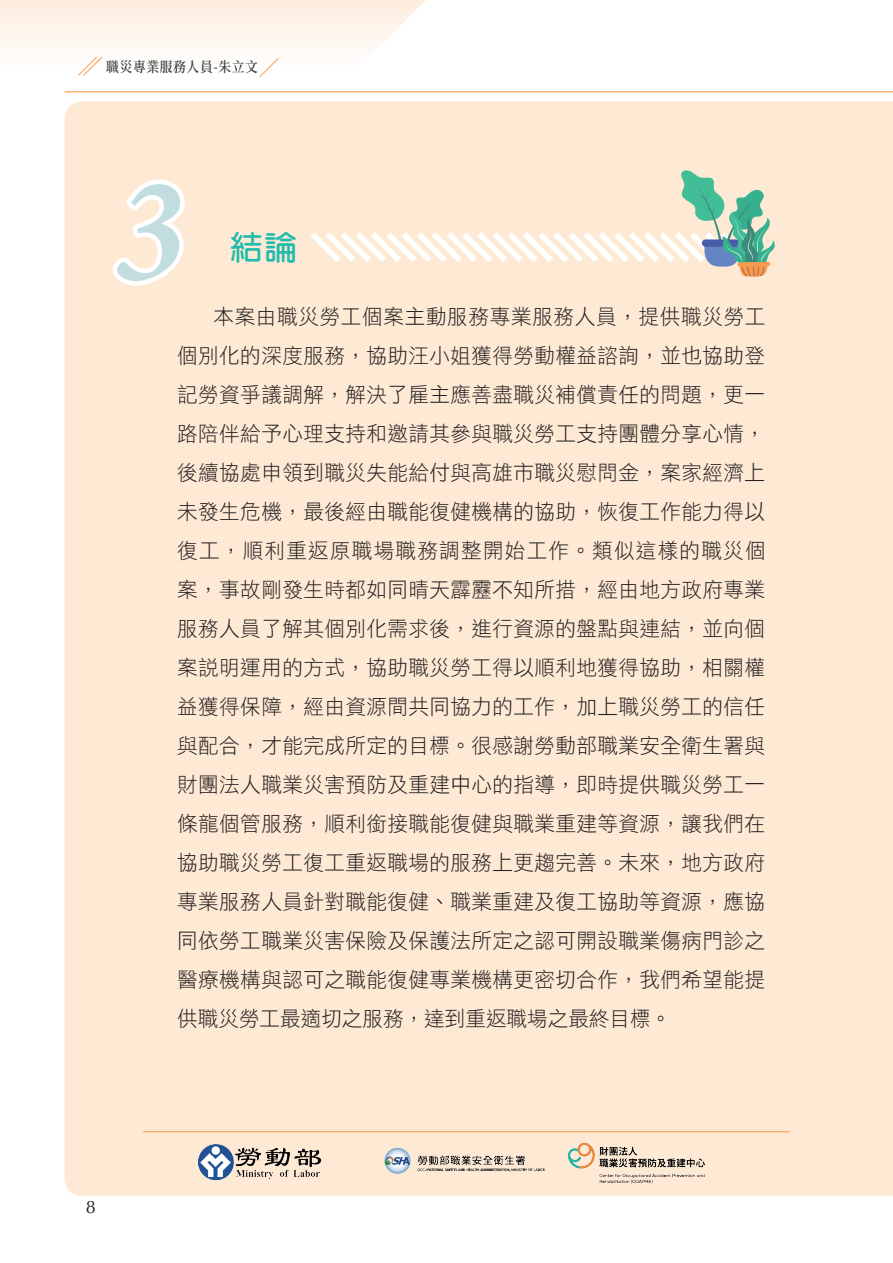
<style>
.page{position:relative;width:893px;height:1263px;background:#fff}
.page>*{position:absolute;margin:0;border:0;box-sizing:border-box;transform-origin:0 0}
.t1{font:italic 600 150px "Minion Pro";color:#c1dde0}
.t2{font:700 33px "AR Yuan B5";color:#22bcac}
.t3{font:21px/39px "DF Li Hei Std W3";letter-spacing:.01em;color:#231f20;text-align:justify}
.t4{font:18px "Optima";color:#231f20}
.t5{font:600 14.1px "Source Han Serif TC";letter-spacing:.05em;color:#3e3e3f;scale:.9 1}
</style>
<div class="page">
<div style="left:65px;top:101px;width:828px;height:1095px;background:#fee9d4"></div>
<hr style="left:65px;top:91px;width:828px;height:1px;background:#f89d4b">
<svg style="left:0;top:0;width:429px;height:93px"></svg>
<svg style="left:304px;top:170px;width:471px;height:107px;background:#eee5d2"></svg>
<svg style="left:107px;top:175px;width:83px;height:115px"></svg>
<hr style="left:143px;top:1131px;width:647px;height:1px;background:#f89d4b">
<img style="left:560px;top:1139px;width:168px;height:46px">
<img style="left:196px;top:1143px;width:168px;height:38px">
<img style="left:378px;top:1146px;width:168px;height:32px">
<p class="t5" style="left:106px;top:59px;width:170px">職災專業服務人員-朱立文</p>
<h1 class="t1" style="left:113px;top:126px;width:73px">3</h1>
<h2 class="t2" style="left:231px;top:231px;width:68px">結論</h2>
<p class="t3" style="left:177px;top:297px;width:590px;text-indent:36px">本案由職災勞工個案主動服務專業服務人員，提供職災勞工個別化的深度服務，協助汪小姐獲得勞動權益諮詢，並也協助登記勞資爭議調解，解決了雇主應善盡職災補償責任的問題，更一路陪伴給予心理支持和邀請其參與職災勞工支持團體分享心情，後續協處申領到職災失能給付與高雄市職災慰問金，案家經濟上未發生危機，最後經由職能復健機構的協助，恢復工作能力得以復工，順利重返原職場職務調整開始工作。類似這樣的職災個案，事故剛發生時都如同晴天霹靂不知所措，經由地方政府專業服務人員了解其個別化需求後，進行資源的盤點與連結，並向個案說明運用的方式，協助職災勞工得以順利地獲得協助，相關權益獲得保障，經由資源間共同協力的工作，加上職災勞工的信任與配合，才能完成所定的目標。很感謝勞動部職業安全衛生署與財團法人職業災害預防及重建中心的指導，即時提供職災勞工一條龍個管服務，順利銜接職能復健與職業重建等資源，讓我們在協助職災勞工復工重返職場的服務上更趨完善。未來，地方政府專業服務人員針對職能復健、職業重建及復工協助等資源，應協同依勞工職業災害保險及保護法所定之認可開設職業傷病門診之醫療機構與認可之職能復健專業機構更密切合作，我們希望能提供職災勞工最適切之服務，達到重返職場之最終目標。</p>
<p class="t4" style="left:86px;top:1196px;width:12px">8</p>
</div>
